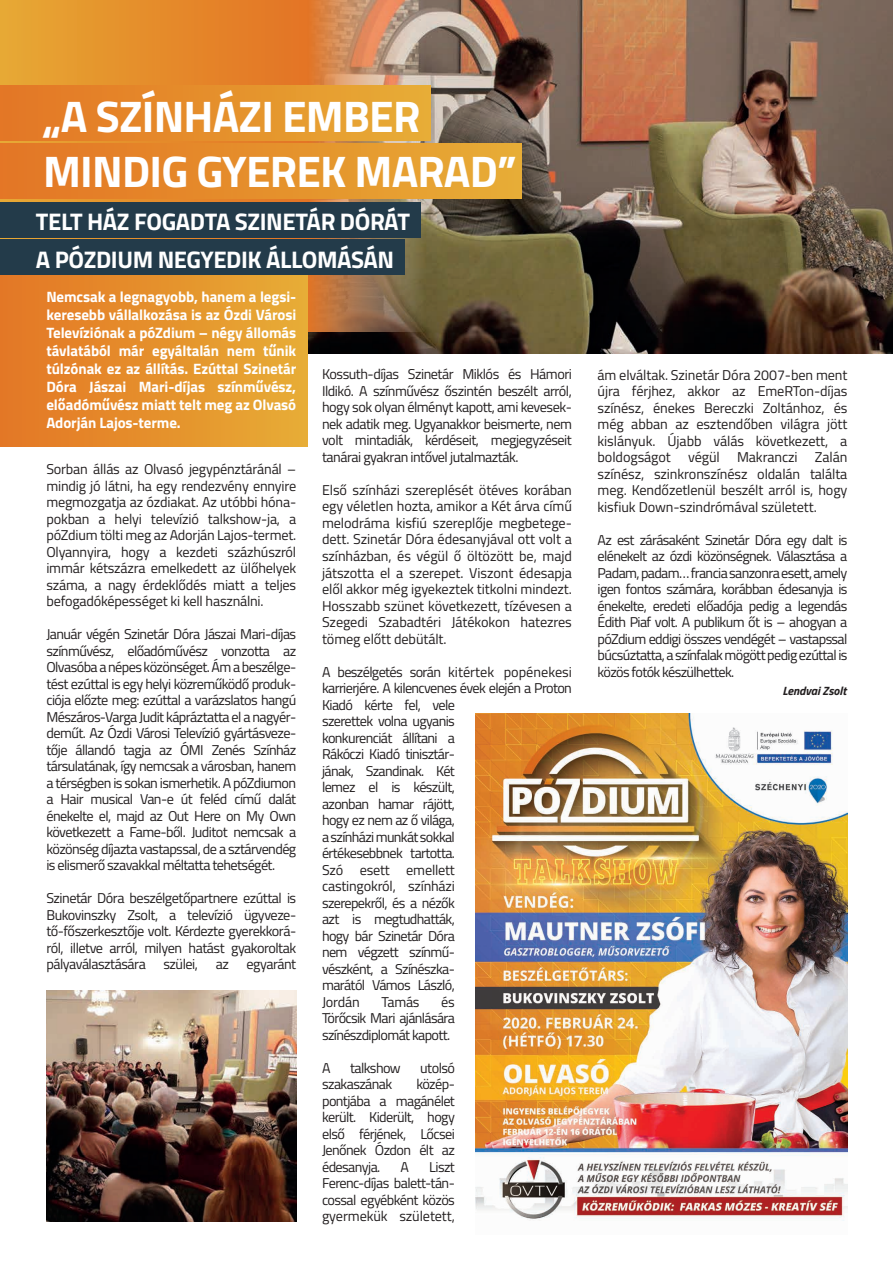
<style>
.page{position:relative;width:893px;height:1263px;background:#fff}
.page>*{position:absolute;margin:0;border:0;box-sizing:border-box;transform-origin:0 0}
.t1{font:700 44.25px/55.1px "Titillium Web";letter-spacing:-.02em;color:#fff}
.t2{font:700 24px/37.7px "Titillium Web";letter-spacing:-.02em;color:#fff}
.t3{font:700 15px/18px "Titillium Web";letter-spacing:-.005em;color:#fff;text-align:justify}
.t4{font:14.25px/16.5px "Titillium Web";letter-spacing:-.045em;color:#231f20;text-align:justify}
.t5{font:italic 700 12px "Titillium Web";letter-spacing:-.005em;color:#231f20}
</style>
<div class="page">
<img style="left:308px;top:0;width:585px;height:354px">
<div style="left:0;top:0;width:307px;height:332px;background:linear-gradient(to right,#e7a633,#e37425)"></div>
<svg style="left:307px;top:0;width:117px;height:332px;background:#b6835b"></svg>
<div style="left:0;top:85px;width:430px;height:55px;background:linear-gradient(to right,#e37524,#e7ac35)"></div>
<div style="left:0;top:143px;width:522px;height:55px;background:linear-gradient(to right,#e37424,#e7ac35)"></div>
<div style="left:0;top:275px;width:308px;height:171px;background:linear-gradient(to right,#e37625,#e7ac35)"></div>
<div style="left:0;top:202px;width:421px;height:35px;background:#233b4a"></div>
<div style="left:0;top:240px;width:404px;height:35px;background:#233b4a"></div>
<img style="left:46px;top:990px;width:250px;height:231px">
<img style="left:475px;top:713px;width:372px;height:508px">
<h1 class="t1" style="left:43px;top:87px;width:475px">„A SZÍNHÁZI EMBER<br>MINDIG GYEREK MARAD”</h1>
<h2 class="t2" style="left:36px;top:202px;width:376px">TELT HÁZ FOGADTA SZINETÁR DÓRÁT<br>A PÓZDIUM NEGYEDIK ÁLLOMÁSÁN</h2>
<p class="t3" style="left:46px;top:287px;width:251px">Nemcsak a legnagyobb, hanem a legsi&shy;keresebb vállalkozása is az Ózdi Városi Televíziónak a póZdium – négy állomás távlatából már egyáltalán nem tűnik túlzónak ez az állítás. Ezúttal Szinetár Dóra Jászai Mari-díjas színművész, előadóművész miatt telt meg az Olvasó Adorján Lajos-terme.</p>
<p class="t4" style="left:322px;top:365px;width:251px">Kossuth-díjas Szinetár Miklós és Hámori Ildikó. A színművész őszintén beszélt arról, hogy sok olyan élményt kapott, ami kevesek&shy;nek adatik meg. Ugyanakkor beismerte, nem volt mintadiák, kérdéseit, megjegyzéseit tanárai gyakran intővel jutalmazták.</p>
<p class="t4" style="left:322px;top:481px;width:251px">Első színházi szereplését ötéves korában egy véletlen hozta, amikor a Két árva című melodráma kisfiú szereplője megbetege&shy;dett. Szinetár Dóra édesanyjával ott volt a színházban, és végül ő öltözött be, majd játszotta el a szerepet. Viszont édesapja elől akkor még igyekeztek titkolni mindezt.<br>Hosszabb szünet következett, tízévesen a Szegedi Szabadtéri Játékokon hatezres tömeg előtt debütált.</p>
<p class="t4" style="left:322px;top:663px;width:251px;text-align:left">A beszélgetés során kitértek popénekesi karrierjére. A kilencvenes évek elején a Proton<br>Kiadó kérte fel, vele<br>szerettek volna ugyanis<br>konkurenciát állítani a<br>Rákóczi Kiadó tinisztár-<br>jának, Szandinak. Két<br>lemez el is készült,<br>azonban hamar rájött,<br>hogy ez nem az ő világa,<br>a színházi munkát sokkal<br>értékesebbnek tartotta.<br>Szó esett emellett<br>castingokról, színházi<br>szerepekről, és a nézők<br>azt is megtudhatták,<br>hogy bár Szinetár Dóra<br>nem végzett színmű-<br>vészként, a Színészka-<br>marától Vámos László,<br>Jordán</p>
<p class="t4" style="left:46px;top:460px;width:251px">Sorban állás az Olvasó jegypénztáránál – mindig jó látni, ha egy rendezvény ennyire megmozgatja az ózdiakat. Az utóbbi hóna&shy;pokban a helyi televízió talkshow-ja, a póZdium tölti meg az Adorján Lajos-termet.<br>Olyannyira, hogy a kezdeti százhúszról immár kétszázra emelkedett az ülőhelyek száma, a nagy érdeklődés miatt a teljes befogadóképességet ki kell használni.</p>
<p class="t4" style="left:46px;top:625px;width:251px">Január végén Szinetár Dóra Jászai Mari-díjas színművész, előadóművész vonzotta az Olvasóba a népes közönséget. Ám a beszélge&shy;tést ezúttal is egy helyi közreműködő produk&shy;ciója előzte meg: ezúttal a varázslatos hangú Mészáros-Varga Judit kápráztatta el a nagyér&shy;deműt. Az Ózdi Városi Televízió gyártásveze&shy;tője állandó tagja az ÓMI Zenés Színház társulatának, így nemcsak a városban, hanem a térségben is sokan ismerhetik. A póZdiumon a Hair musical Van-e út feléd című dalát énekelte el, majd az Out Here on My Own következett a Fame-ből. Juditot nemcsak a közönség díjazta vastapssal, de a sztárvendég is elismerő szavakkal méltatta tehetségét.</p>
<p class="t4" style="left:46px;top:889px;width:251px">Szinetár Dóra beszélgetőpartnere ezúttal is Bukovinszky Zsolt, a televízió ügyveze&shy;tő-főszerkesztője volt. Kérdezte gyerekkorá&shy;ról, illetve arról, milyen hatást gyakoroltak pályaválasztására szülei, az egyaránt</p>
<p class="t4" style="left:322px;top:993px;width:134px;text-indent:119px">és Törőcsik Mari ajánlására színészdiplomát kapott.</p>
<p class="t4" style="left:322px;top:1059px;width:10px">A</p>
<p class="t4" style="left:350px;top:1059px;width:52px">talkshow</p>
<p class="t4" style="left:420px;top:1059px;width:36px">utolsó</p>
<p class="t4" style="left:322px;top:1075px;width:72px">szakaszának</p>
<p class="t4" style="left:381px;top:993px;width:40px">Tamás</p>
<p class="t4" style="left:322px;top:1075px;width:134px;text-indent:94px">közép&shy;pontjába a magánélet került. Kiderült, hogy első férjének, Lőcsei Jenőnek Ózdon élt az édesanyja.</p>
<p class="t4" style="left:322px;top:1158px;width:134px;text-indent:107px">Liszt Ferenc-díjas balett-tán&shy;cossal egyébként közös gyermekük született,</p>
<p class="t4" style="left:400px;top:1158px;width:10px">A</p>
<p class="t4" style="left:598px;top:366px;width:251px">ám elváltak. Szinetár Dóra 2007-ben ment újra férjhez, akkor az EmeRTon-díjas színész, énekes Bereczki Zoltánhoz, és még abban az esztendőben világra jött kislányuk. Újabb válás következett, a boldogságot végül Makranczi Zalán színész, szinkronszínész oldalán találta meg. Kendőzetlenül beszélt arról is, hogy kisfiuk Down-szindrómával született.</p>
<p class="t4" style="left:598px;top:531px;width:251px">Az est zárásaként Szinetár Dóra egy dalt is elénekelt az ózdi közönségnek. Választása a Padam, padam… francia sanzonra esett, amely igen fontos számára, korábban édesanyja is énekelte, eredeti előadója pedig a legendás Édith Piaf volt. A publikum őt is – ahogyan a póZdium eddigi összes vendégét – vastapssal búcsúztatta, a színfalak mögött pedig ezúttal is közös fotók készülhettek.</p>
<p class="t5" style="left:783px;top:682px;width:65px">Lendvai Zsolt</p>
</div>
